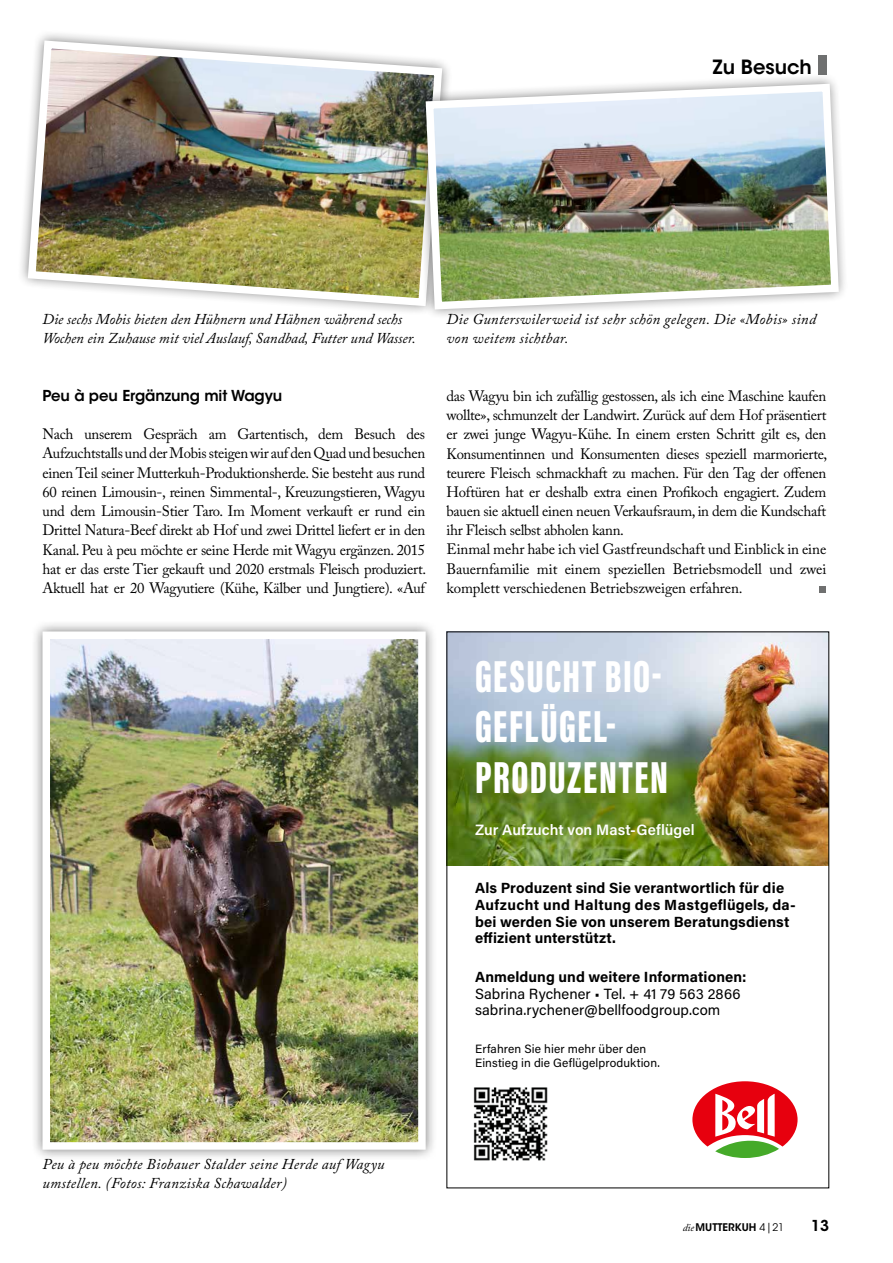
<style>
.page{position:relative;width:893px;height:1263px;background:#fff}
.page>*{position:absolute;margin:0;border:0;box-sizing:border-box;transform-origin:0 0}
.t1{font:900 46.2px/50.4px "Acumin Pro Extra Cond";letter-spacing:.035em;color:#fff;scale:.91 1}
.t2{font:600 19.5px "ITC Avant Garde Std";color:#000}
.t3{font:15px/19.2px "Adobe Caslon Pro";letter-spacing:-.02em;color:#000;text-align:justify}
.t4{font:italic 15px/19.2px "Adobe Caslon Pro";letter-spacing:.01em;color:#000}
.t5{font:600 15px "Acumin Pro";letter-spacing:.005em;color:#fff}
.t6{font:600 15px "ITC Avant Garde Std";letter-spacing:-.005em;color:#000}
.t7{font:700 14.7px/16.5px "Acumin Pro";letter-spacing:.01em;color:#000}
.t8{font:14.7px/16.5px "Acumin Pro";letter-spacing:.005em;color:#000}
.t9{font:12px/14.4px "Acumin Pro";letter-spacing:.01em;color:#000}
.t10{font:600 10.5px "ITC Avant Garde Std";color:#000}
.s1{font-family:"Adobe Caslon Pro";font-weight:400;font-style:italic}
.s2{font-weight:400}
</style>
<div class="page">
<div style="left:818px;top:55px;width:8px;height:19px;background:#6f7070"></div>
<img style="left:24px;top:37px;width:422px;height:273px">
<img style="left:413px;top:72px;width:432px;height:244px">
<img style="left:422px;top:80px;width:421px;height:233px">
<div style="left:31px;top:620px;width:406px;height:541px;background:#000;opacity:.5"></div>
<img style="left:52px;top:640px;width:365px;height:501px">
<div style="left:43px;top:631px;width:383px;height:519px;border:8px solid #fff"></div>
<svg style="left:820px;top:587px;width:6px;height:6px"></svg>
<img style="left:448px;top:633px;width:379px;height:232px">
<svg style="left:692px;top:1081px;width:106px;height:77px"></svg>
<img style="left:473px;top:1087px;width:75px;height:74px">
<h2 class="t2" style="left:713px;top:55px;width:101px">Zu Besuch</h2>
<p class="t4" style="left:43px;top:309px;width:375px">Die sechs Mobis bieten den Hühnern und Hähnen während sechs<br>Wochen ein Zuhause mit viel Auslauf, Sandbad, Futter und Wasser.</p>
<p class="t4" style="left:446px;top:309px;width:371px">Die Gunterswilerweid ist sehr schön gelegen. Die «Mobis» sind von weitem sichtbar.</p>
<p class="t6" style="left:43px;top:386px;width:241px">Peu à peu Ergänzung mit Wagyu</p>
<p class="t3" style="left:43px;top:424px;width:385px">Nach unserem Gespräch am Gartentisch, dem Besuch des Aufzuchtstalls und der Mobis steigen wir auf den Quad und besuchen einen Teil seiner Mutterkuh-Produktionsherde. Sie besteht aus rund 60 reinen Limousin-, reinen Simmental-, Kreuzungstieren, Wagyu und dem Limousin-Stier Taro. Im Moment verkauft er rund ein Drittel Natura-Beef direkt ab Hof und zwei Drittel liefert er in den Kanal. Peu à peu möchte er seine Herde mit Wagyu ergänzen. 2015 hat er das erste Tier gekauft und 2020 erstmals Fleisch produziert.<br>Aktuell hat er 20 Wagyutiere (Kühe, Kälber und Jungtiere). «Auf</p>
<p class="t3" style="left:446px;top:386px;width:382px;text-align:left">das Wagyu bin ich zufällig gestossen, als ich eine Maschine kaufen wollte», schmunzelt der Landwirt. Zurück auf dem Hof präsentiert er zwei junge Wagyu-Kühe. In einem ersten Schritt gilt es, den Konsumentinnen und Konsumenten dieses speziell marmorierte, teurere Fleisch schmackhaft zu machen. Für den Tag der offenen Hoftüren hat er deshalb extra einen Profikoch engagiert. Zudem bauen sie aktuell einen neuen Verkaufsraum, in dem die Kundschaft ihr Fleisch selbst abholen kann.<br>Einmal mehr habe ich viel Gastfreundschaft und Einblick in eine Bauernfamilie mit einem speziellen Betriebsmodell und zwei komplett verschiedenen Betriebszweigen erfahren.</p>
<h1 class="t1" style="left:475px;top:651px;width:214px">GESUCHT BIO-<br>GEFLÜGEL-<br>PRODUZENTEN</h1>
<p class="t5" style="left:475px;top:819px;width:221px">Zur Aufzucht von Mast-Geflügel</p>
<p class="t7" style="left:475px;top:879px;width:322px">Als Produzent sind Sie verantwortlich für die Aufzucht und Haltung des Mastgeflügels, da&shy;bei werden Sie von unserem Beratungsdienst effizient unterstützt.</p>
<p class="t7" style="left:475px;top:968px;width:273px">Anmeldung und weitere Informationen:</p>
<p class="t8" style="left:475px;top:985px;width:267px">Sabrina Rychener • Tel. + 41 79 563 2866 sabrina.rychener@bellfoodgroup.com</p>
<p class="t9" style="left:475px;top:1041px;width:186px">Erfahren Sie hier mehr über den<br>Einstieg in die Geflügelproduktion.</p>
<p class="t4" style="left:43px;top:1154px;width:343px">Peu à peu möchte Biobauer Stalder seine Herde auf Wagyu umstellen. (Fotos: Franziska Schawalder)</p>
<p class="t10" style="left:683px;top:1220px;width:103px"><span class="s1">die</span>MUTTERKUH <span class="s2">4|21</span></p>
<p class="t6" style="left:811px;top:1216px;width:20px">13</p>
</div>
